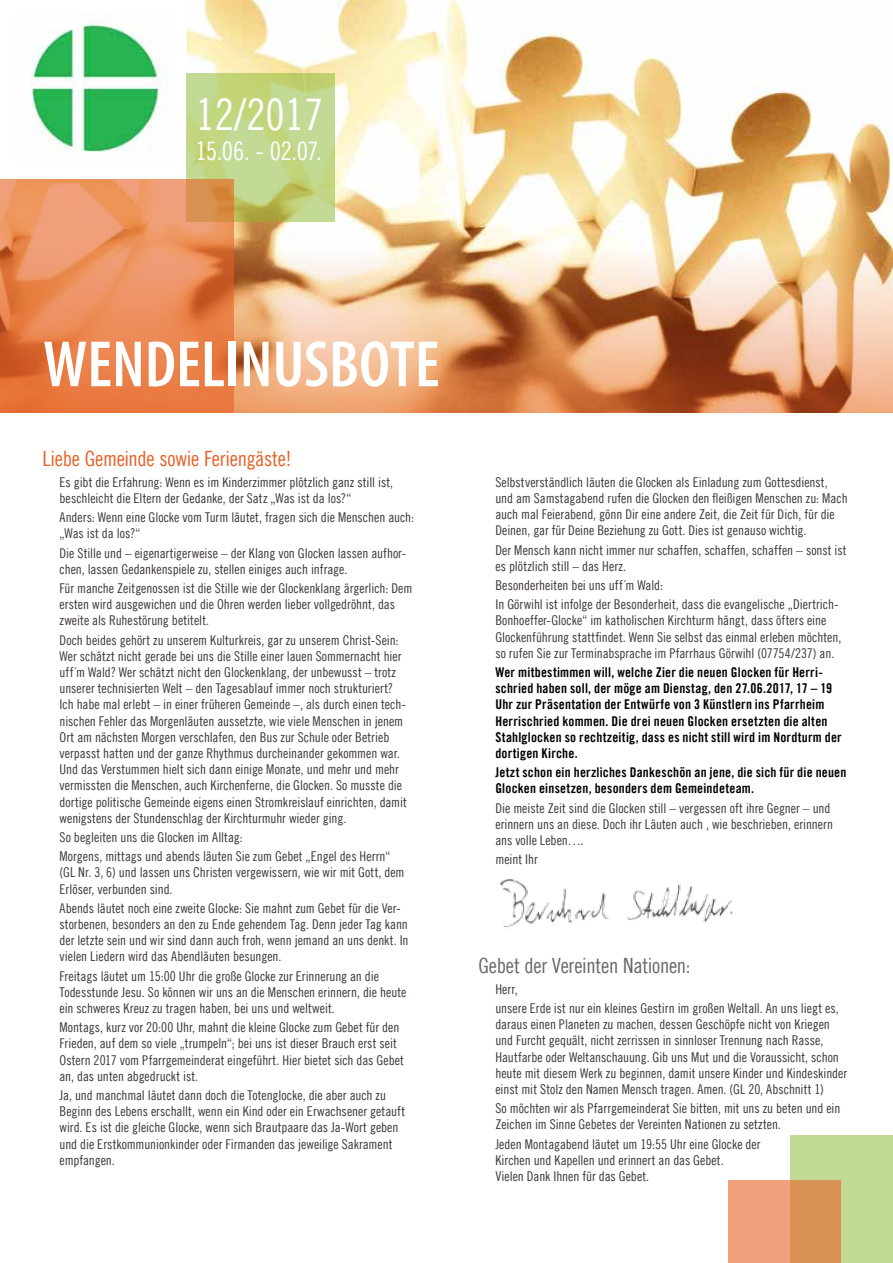
<style>
.page{position:relative;width:893px;height:1263px;background:#fff}
.page>*{position:absolute;margin:0;border:0;box-sizing:border-box;transform-origin:0 0}
.t1{font:600 condensed 66px "Myriad Pro";color:#fff}
.t2{font:43.5px "Trade Gothic LT Com Cn 18";color:#fff}
.t3{font:25.5px "Trade Gothic LT Com Cn 18";letter-spacing:-.02em;color:#fff}
.t4{font:21px "Trade Gothic LT Com Cn 18";letter-spacing:-.015em;color:#e76126}
.t5{font:21px "Trade Gothic LT Com Cn 18";letter-spacing:-.015em;color:#6b6764}
.t6{font:13.5px/16.2px "Trade Gothic LT Com Cn 18";color:#3d3732}
.t7{font:13.5px/16.2px "Trade Gothic LT Com Bd Cn 20";letter-spacing:.015em;color:#000}
</style>
<div class="page">
<img style="left:187px;top:0;width:706px;height:412px">
<svg style="left:186px;top:73px;width:149px;height:149px;background:#c0d483"></svg>
<svg style="left:0;top:179px;width:234px;height:233px;background:#e88753"></svg>
<img style="left:30px;top:21px;width:133px;height:131px">
<div style="left:790px;top:1135px;width:103px;height:128px;background:#c3da96"></div>
<svg style="left:729px;top:1180px;width:112px;height:83px;background:#e59969"></svg>
<img style="left:499px;top:879px;width:234px;height:50px">
<h2 class="t2" style="left:196px;top:89px;width:129px">12/2017</h2>
<h3 class="t3" style="left:196px;top:136px;width:128px">15.06. - 02.07.</h3>
<h1 class="t1" style="left:43px;top:324px;width:398px">WENDELINUSBOTE</h1>
<h3 class="t4" style="left:43px;top:446px;width:251px">Liebe Gemeinde sowie Feriengäste!</h3>
<p class="t6" style="left:60px;top:474px;width:335px">Es gibt die Erfahrung: Wenn es im Kinderzimmer plötzlich ganz still ist, beschleicht die Eltern der Gedanke, der Satz „Was ist da los?“</p>
<p class="t6" style="left:60px;top:509px;width:356px">Anders: Wenn eine Glocke vom Turm läutet, fragen sich die Menschen auch: „Was ist da los?“</p>
<p class="t6" style="left:60px;top:545px;width:348px">Die Stille und – eigenartigerweise – der Klang von Glocken lassen aufhor&shy;chen, lassen Gedankenspiele zu, stellen einiges auch infrage.</p>
<p class="t6" style="left:60px;top:580px;width:354px">Für manche Zeitgenossen ist die Stille wie der Glockenklang ärgerlich: Dem ersten wird ausgewichen und die Ohren werden lieber vollgedröhnt, das zweite als Ruhestörung betitelt.</p>
<p class="t6" style="left:60px;top:631px;width:349px">Doch beides gehört zu unserem Kulturkreis, gar zu unserem Christ-Sein:<br>Wer schätzt nicht gerade bei uns die Stille einer lauen Sommernacht hier uff´m Wald? Wer schätzt nicht den Glockenklang, der unbewusst – trotz unserer technisierten Welt – den Tagesablauf immer noch strukturiert?<br>Ich habe mal erlebt – in einer früheren Gemeinde –, als durch einen tech&shy;nischen Fehler das Morgenläuten aussetzte, wie viele Menschen in jenem Ort am nächsten Morgen verschlafen, den Bus zur Schule oder Betrieb verpasst hatten und der ganze Rhythmus durcheinander gekommen war.<br>Und das Verstummen hielt sich dann einige Monate, und mehr und mehr vermissten die Menschen, auch Kirchenferne, die Glocken. So musste die dortige politische Gemeinde eigens einen Stromkreislauf einrichten, damit wenigstens der Stundenschlag der Kirchturmuhr wieder ging.</p>
<p class="t6" style="left:60px;top:827px;width:332px;line-height:19.2px">So begleiten uns die Glocken im Alltag:<br>Morgens, mittags und abends läuten Sie zum Gebet „Engel des Herrn“</p>
<p class="t6" style="left:60px;top:864px;width:347px">(GL Nr. 3, 6) und lassen uns Christen vergewissern, wie wir mit Gott, dem<br>Erlöser, verbunden sind.</p>
<p class="t6" style="left:60px;top:900px;width:351px">Abends läutet noch eine zweite Glocke: Sie mahnt zum Gebet für die Ver&shy;storbenen, besonders an den zu Ende gehendem Tag. Denn jeder Tag kann der letzte sein und wir sind dann auch froh, wenn jemand an uns denkt. In vielen Liedern wird das Abendläuten besungen.</p>
<p class="t6" style="left:60px;top:967px;width:348px">Freitags läutet um 15:00 Uhr die große Glocke zur Erinnerung an die<br>Todesstunde Jesu. So können wir uns an die Menschen erinnern, die heute ein schweres Kreuz zu tragen haben, bei uns und weltweit.</p>
<p class="t6" style="left:60px;top:1019px;width:346px">Montags, kurz vor 20:00 Uhr, mahnt die kleine Glocke zum Gebet für den Frieden, auf dem so viele „trumpeln“; bei uns ist dieser Brauch erst seit Ostern 2017 vom Pfarrgemeinderat eingeführt. Hier bietet sich das Gebet an, das unten abgedruckt ist.</p>
<p class="t6" style="left:60px;top:1087px;width:347px">Ja, und manchmal läutet dann doch die Totenglocke, die aber auch zu Beginn des Lebens erschallt, wenn ein Kind oder ein Erwachsener getauft wird. Es ist die gleiche Glocke, wenn sich Brautpaare das Ja-Wort geben und die Erstkommunionkinder oder Firmanden das jeweilige Sakrament empfangen.</p>
<p class="t6" style="left:495px;top:474px;width:354px">Selbstverständlich läuten die Glocken als Einladung zum Gottesdienst, und am Samstagabend rufen die Glocken den fleißigen Menschen zu: Mach auch mal Feierabend, gönn Dir eine andere Zeit, die Zeit für Dich, für die Deinen, gar für Deine Beziehung zu Gott. Dies ist genauso wichtig.</p>
<p class="t6" style="left:495px;top:542px;width:353px">Der Mensch kann nicht immer nur schaffen, schaffen, schaffen – sonst ist es plötzlich still – das Herz.</p>
<p class="t6" style="left:495px;top:575px;width:345px;line-height:19.2px">Besonderheiten bei uns uff´m Wald:<br>In Görwihl ist infolge der Besonderheit, dass die evangelische „Diertrich-</p>
<p class="t6" style="left:495px;top:612px;width:347px">Bonhoeffer-Glocke“ im katholischen Kirchturm hängt, dass öfters eine<br>Glockenführung stattfindet. Wenn Sie selbst das einmal erleben möchten, so rufen Sie zur Terminabsprache im Pfarrhaus Görwihl (07754/237) an.</p>
<p class="t7" style="left:495px;top:664px;width:348px">Wer mitbestimmen will, welche Zier die neuen Glocken für Herri&shy;schried haben soll, der möge am Dienstag, den 27.06.2017, 17 – 19<br>Uhr zur Präsentation der Entwürfe von 3 Künstlern ins Pfarrheim Herrischried kommen. Die drei neuen Glocken ersetzten die alten Stahlglocken so rechtzeitig, dass es nicht still wird im Nordturm der dortigen Kirche.</p>
<p class="t7" style="left:495px;top:764px;width:352px">Jetzt schon ein herzliches Dankeschön an jene, die sich für die neuen<br>Glocken einsetzen, besonders dem Gemeindeteam.</p>
<p class="t6" style="left:495px;top:799px;width:339px">Die meiste Zeit sind die Glocken still – vergessen oft ihre Gegner – und erinnern uns an diese. Doch ihr Läuten auch , wie beschrieben, erinnern ans volle Leben….</p>
<p class="t6" style="left:495px;top:851px;width:44px">meint Ihr</p>
<h3 class="t5" style="left:478px;top:953px;width:214px">Gebet der Vereinten Nationen:</h3>
<p class="t6" style="left:495px;top:979px;width:345px;line-height:19.2px">Herr,<br>unsere Erde ist nur ein kleines Gestirn im großen Weltall. An uns liegt es,</p>
<p class="t6" style="left:495px;top:1016px;width:353px">daraus einen Planeten zu machen, dessen Geschöpfe nicht von Kriegen und Furcht gequält, nicht zerrissen in sinnloser Trennung nach Rasse, Hautfarbe oder Weltanschauung. Gib uns Mut und die Voraussicht, schon heute mit diesem Werk zu beginnen, damit unsere Kinder und Kindeskinder einst mit Stolz den Namen Mensch tragen. Amen. (GL 20, Abschnitt 1)</p>
<p class="t6" style="left:495px;top:1100px;width:347px">So möchten wir als Pfarrgemeinderat Sie bitten, mit uns zu beten und ein<br>Zeichen im Sinne Gebetes der Vereinten Nationen zu setzten.</p>
<p class="t6" style="left:495px;top:1135px;width:267px">Jeden Montagabend läutet um 19:55 Uhr eine Glocke der<br>Kirchen und Kapellen und erinnert an das Gebet.<br>Vielen Dank Ihnen für das Gebet.</p>
</div>
